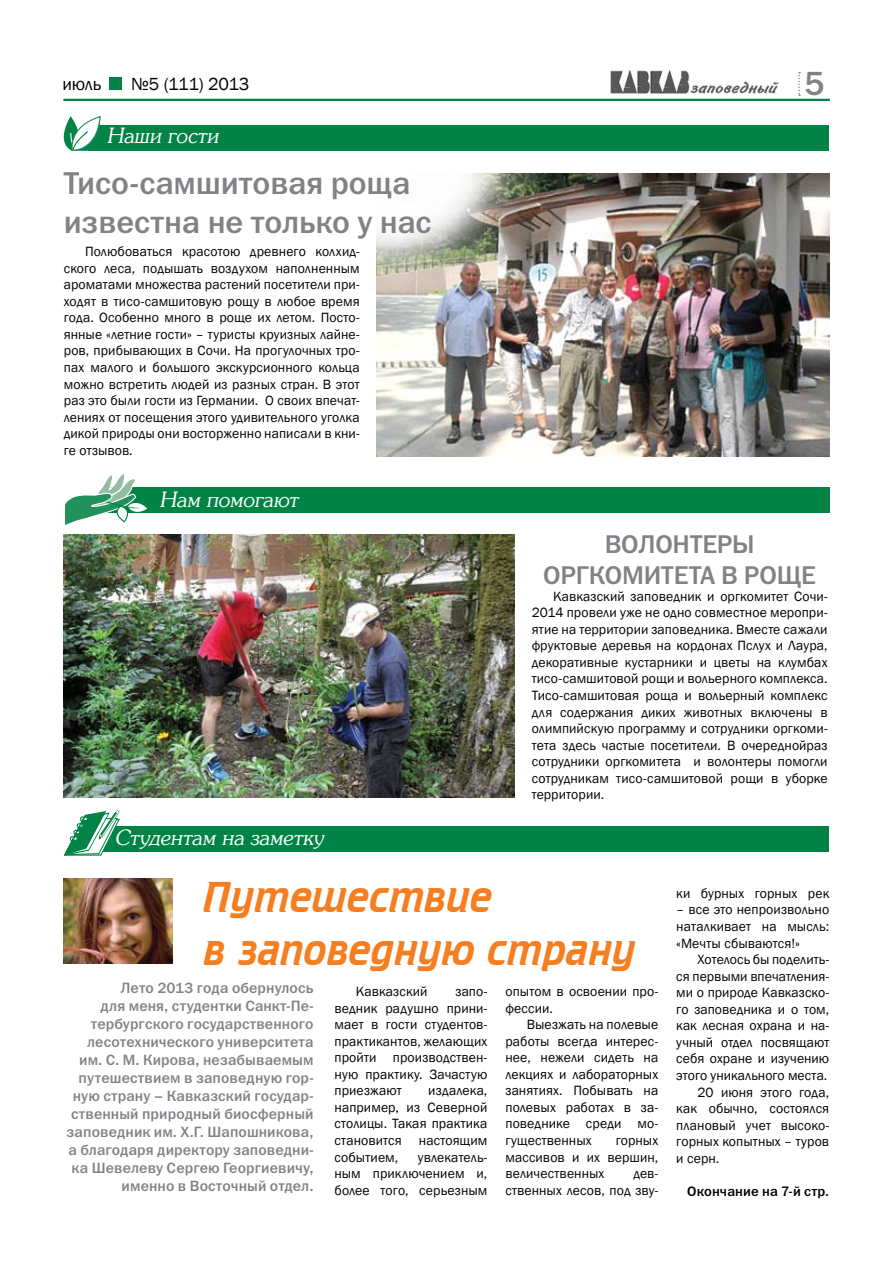
<style>
.page{position:relative;width:893px;height:1263px;background:#fff}
.page>*{position:absolute;margin:0;border:0;box-sizing:border-box;transform-origin:0 0}
.t1{font:43.8px/52.5px "Cricket";letter-spacing:-.01em;color:#f57e20}
.t2{font:33.75px "Franklin Gothic Medium C";color:#808285}
.t3{font:31.8px/38.1px "Franklin Gothic Medium C";letter-spacing:-.005em;color:#808285}
.t4{font:25.8px "Franklin Gothic Medium C";letter-spacing:-.01em;color:#808285}
.t5{font:italic 21px "Souvienne";letter-spacing:.005em;color:#fff}
.t6{font:18px "Franklin Gothic";letter-spacing:-.015em;color:#000}
.t7{font:15px/18px "Franklin Gothic Medium C";letter-spacing:.005em;color:#808285;text-align:right}
.t8{font:13.8px/16.5px "Franklin Gothic";letter-spacing:.01em;color:#000;text-align:justify}
.t9{font:13.8px "Franklin Gothic Medium C";color:#000}
</style>
<div class="page">
<hr style="left:63px;top:99px;width:767px;height:2px;background:#008344">
<img style="left:611px;top:71px;width:168px;height:23px">
<div style="left:110px;top:78px;width:12px;height:12px;background:#008344"></div>
<svg style="left:798px;top:72px;width:2px;height:24px"></svg>
<img style="left:377px;top:173px;width:452px;height:283px">
<img style="left:147px;top:534px;width:368px;height:264px">
<div style="left:104px;top:488px;width:725px;height:25px;background:#008344"></div>
<div style="left:89px;top:125px;width:740px;height:26px;background:#008344"></div>
<svg style="left:63px;top:115px;width:38px;height:36px"></svg>
<div style="left:84px;top:826px;width:745px;height:25px;background:#008344"></div>
<img style="left:63px;top:474px;width:84px;height:382px">
<img style="left:64px;top:879px;width:109px;height:85px">
<h3 class="t6" style="left:62px;top:73px;width:40px">июль</h3>
<h3 class="t6" style="left:131px;top:73px;width:120px">№5 (111) 2013</h3>
<h2 class="t2" style="left:804px;top:64px;width:22px">5</h2>
<h3 class="t5" style="left:108px;top:124px;width:113px">Наши гости</h3>
<h3 class="t3" style="left:64px;top:164px;width:369px">Тисо-самшитовая роща известна не только у нас</h3>
<p class="t8" style="left:64px;top:243px;width:297px;text-indent:21px">Полюбоваться красотою древнего колхид&shy;ского леса, подышать воздухом наполненным ароматами множества растений посетители при&shy;ходят в тисо-самшитовую рощу в любое время года. Особенно много в роще их летом. Посто&shy;янные «летние гости» – туристы круизных лайне&shy;ров, прибывающих в Сочи. На прогулочных тро&shy;пах малого и большого экскурсионного кольца можно встретить людей из разных стран. В этот раз это были гости из Германии. О своих впечат&shy;лениях от посещения этого удивительного уголка дикой природы они восторженно написали в кни&shy;ге отзывов.</p>
<h3 class="t5" style="left:161px;top:487px;width:140px">Нам помогают</h3>
<h3 class="t4" style="left:605px;top:530px;width:84px">ВОЛОНТЕР</h3>
<h3 class="t4" style="left:732px;top:530px;width:24px">Ы</h3>
<h3 class="t4" style="left:543px;top:561px;width:116px">ОРГКОМИТЕТА</h3>
<h3 class="t4" style="left:721px;top:561px;width:94px">В РОЩЕ</h3>
<p class="t8" style="left:532px;top:588px;width:297px;text-indent:21px">Кавказский заповедник и оргкомитет Сочи-2014 провели уже не одно совместное меропри&shy;ятие на территории заповедника. Вместе сажали фруктовые деревья на кордонах Пслух и Лаура, декоративные кустарники и цветы на клумбах тисо-самшитовой рощи и вольерного комплекса.<br>Тисо-самшитовая роща и вольерный комплекс для содержания диких животных включены в олимпийскую программу и сотрудники оргкоми&shy;тета здесь частые посетители. В очереднойраз сотрудники оргкомитета и волонтеры помогли сотрудникам тисо-самшитовой рощи в уборке территории.</p>
<h3 class="t5" style="left:116px;top:826px;width:210px">Студентам на заметку</h3>
<h1 class="t1" style="left:203px;top:871px;width:434px">Путешествие<br>в заповедную страну</h1>
<p class="t7" style="left:67px;top:979px;width:248px">Лето 2013 года обернулось<br>для меня, студентки Санкт-Пе&shy;тербургского государственного лесотехнического университета им. С. М. Кирова, незабываемым путешествием в заповедную гор&shy;ную страну – Кавказский государ&shy;ственный природный биосферный заповедник им. Х.Г. Шапошникова, а благодаря директору заповедни&shy;ка Шевелеву Сергею Георгиевичу, именно в Восточный отдел.</p>
<p class="t8" style="left:356px;top:983px;width:73px">Кавказский</p>
<p class="t8" style="left:505px;top:983px;width:154px">опытом в освоении про&shy;фессии.</p>
<p class="t8" style="left:505px;top:1016px;width:154px;text-indent:21px">Выезжать на полевые работы всегда интерес&shy;нее, нежели сидеть на лекциях и лабораторных занятиях. Побывать на полевых работах в за&shy;поведнике среди мо&shy;гущественных</p>
<p class="t8" style="left:334px;top:983px;width:154px;text-indent:121px">запо&shy;ведник радушно прини&shy;мает в гости студентов&shy;практикантов, желающих пройти производствен&shy;ную практику. Зачастую приезжают</p>
<p class="t8" style="left:334px;top:1083px;width:154px;text-indent:94px">издалека, например, из Северной столицы. Такая практика становится настоящим событием,</p>
<p class="t8" style="left:505px;top:1132px;width:154px;text-indent:110px">горных массивов и их вершин, величественных</p>
<p class="t8" style="left:334px;top:1149px;width:154px;text-indent:83px">увлекатель&shy;ным приключением и, более того, серьезным</p>
<p class="t8" style="left:505px;top:1165px;width:154px;text-align:right">дев-<br>ственных лесов, под зву-</p>
<p class="t8" style="left:676px;top:885px;width:154px">ки бурных горных рек</p>
<p class="t8" style="left:676px;top:902px;width:154px">– все это непроизвольно наталкивает на мысль: «Мечты сбываются!»</p>
<p class="t8" style="left:698px;top:951px;width:133px">Хотелось бы поделить-</p>
<p class="t8" style="left:676px;top:968px;width:154px">ся первыми впечатления-</p>
<p class="t8" style="left:676px;top:985px;width:154px">ми о природе Кавказско-</p>
<p class="t8" style="left:676px;top:1001px;width:154px">го заповедника и о том,</p>
<p class="t8" style="left:676px;top:1018px;width:154px">как лесная охрана и на-</p>
<p class="t8" style="left:676px;top:1034px;width:154px">учный отдел посвящают</p>
<p class="t8" style="left:676px;top:1051px;width:154px">себя охране и изучению</p>
<p class="t8" style="left:676px;top:1067px;width:152px">этого уникального места.</p>
<p class="t8" style="left:698px;top:1084px;width:133px">20 июня этого года,</p>
<p class="t8" style="left:676px;top:1100px;width:154px">как обычно, состоялся</p>
<p class="t8" style="left:676px;top:1117px;width:154px">плановый учет высоко-</p>
<p class="t8" style="left:676px;top:1134px;width:154px">горных копытных – туров</p>
<p class="t8" style="left:676px;top:1150px;width:45px">и серн.</p>
<p class="t9" style="left:687px;top:1183px;width:143px">Окончание на 7-й стр.</p>
</div>
